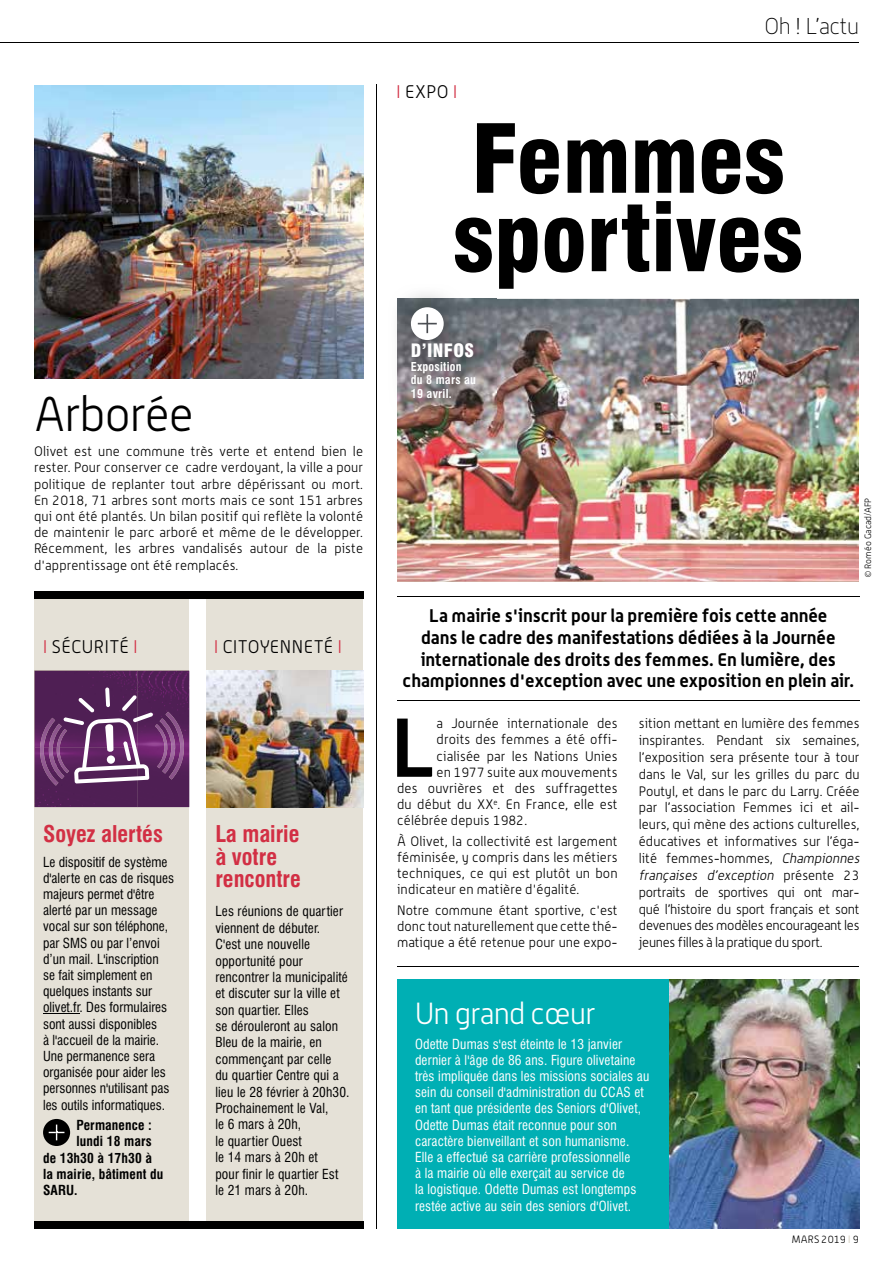
<style>
.page{position:relative;width:893px;height:1263px;background:#fff}
.page>*{position:absolute;margin:0;border:0;box-sizing:border-box;transform-origin:0 0}
.t1{font:900 condensed 92.55px/78.4px "Swiss 721 BT";color:#000}
.t2{font:700 81.75px "Alwyn";color:#000}
.t3{font:300 47.85px "Alwyn";letter-spacing:-.02em;color:#000}
.t4{font:300 30px "Alwyn";letter-spacing:-.02em;color:#fff}
.t5{font:700 condensed 22.5px/22.6px "Swiss 721 BT";color:#d22f44}
.t6{font:100 22.5px "Alwyn";letter-spacing:-.02em;color:#000}
.t7{font:700 18px/21.6px "Alwyn";color:#000;text-align:center}
.t8{font:300 18px "Alwyn";letter-spacing:.035em;color:#000}
.t9{font:900 condensed 18px "Swiss 721 BT";letter-spacing:.02em;color:#fff}
.t10{font:300 13.5px/16.8px "Alwyn";color:#000;text-align:justify}
.t11{font:condensed 13.5px/16.4px "Swiss 721 BT";letter-spacing:.01em;color:#000}
.t12{font:condensed 13.5px/16.2px "Swiss 721 BT";letter-spacing:.01em;color:#fff}
.t13{font:700 condensed 13.5px "Swiss 721 BT";letter-spacing:.01em;color:#000}
.t14{font:700 condensed 12px/13.5px "Swiss 721 BT";letter-spacing:.02em;color:#fff}
.t15{font:300 10.5px "Alwyn";letter-spacing:.005em;color:#000}
.t16{font:300 9px "Alwyn";letter-spacing:.01em;color:#000}
.s1{color:#d22f44}
.s2{font-style:italic}
.s3{color:#cbc4b0}
</style>
<div class="page">
<hr style="left:0;top:42px;width:859px;height:1px;background:#000">
<div style="left:35px;top:591px;width:154px;height:638px;background:#e5e1d7"></div>
<div style="left:207px;top:591px;width:156px;height:638px;background:#e5e1d7"></div>
<hr style="left:397px;top:596px;width:462px;height:1px;background:#000">
<hr style="left:397px;top:700px;width:462px;height:1px;background:#000">
<hr style="left:43px;top:1013px;width:36px;height:1px;background:#000">
<img style="left:34px;top:85px;width:329px;height:293px">
<img style="left:35px;top:671px;width:154px;height:136px">
<img style="left:58px;top:724px;width:5px;height:55px">
<img style="left:39px;top:718px;width:19px;height:68px">
<img style="left:155px;top:724px;width:5px;height:44px">
<img style="left:160px;top:718px;width:6px;height:56px">
<img style="left:166px;top:712px;width:19px;height:67px">
<svg style="left:63px;top:687px;width:90px;height:96px;background:#7a4f7d"></svg>
<hr style="left:376px;top:85px;width:1px;height:1144px;background:#000">
<img style="left:397px;top:299px;width:462px;height:282px">
<div style="left:35px;top:1221px;width:328px;height:8px;background:#000"></div>
<hr style="left:397px;top:966px;width:462px;height:1px;background:#000">
<div style="left:34px;top:591px;width:329px;height:8px;background:#000"></div>
<img style="left:207px;top:671px;width:156px;height:136px">
<div style="left:397px;top:980px;width:462px;height:249px;background:#00afb4"></div>
<img style="left:669px;top:979px;width:190px;height:250px">
<img style="left:397px;top:294px;width:100px;height:5px">
<img style="left:397px;top:299px;width:100px;height:122px">
<svg style="left:411px;top:307px;width:33px;height:33px"></svg>
<div style="left:43px;top:1119px;width:27px;height:27px;background:#000;border-radius:50%"></div>
<svg style="left:49px;top:1124px;width:15px;height:16px"></svg>
<h3 class="t3" style="left:34px;top:387px;width:161px">Arborée</h3>
<p class="t10" style="left:34px;top:443px;width:331px;line-height:16.2px">Olivet est une commune très verte et entend bien le rester. Pour conserver ce cadre verdoyant, la ville a pour politique de replanter tout arbre dépérissant ou mort.<br>En 2018, 71 arbres sont morts mais ce sont 151 arbres qui ont été plantés. Un bilan positif qui reflète la volonté de maintenir le parc arboré et même de le développer.<br>Récemment, les arbres vandalisés autour de la piste d'apprentissage ont été remplacés.</p>
<h3 class="t8" style="left:43px;top:636px;width:96px"><span class="s1">I</span> SÉCURITÉ <span class="s1">I</span></h3>
<h3 class="t8" style="left:214px;top:636px;width:129px"><span class="s1">I</span> CITOYENNETÉ <span class="s1">I</span></h3>
<h3 class="t5" style="left:43px;top:822px;width:121px">Soyez alertés</h3>
<p class="t11" style="left:43px;top:854px;width:132px">Le dispositif de système d'alerte en cas de risques majeurs permet d'être alerté par un message vocal sur son téléphone, par SMS ou par l’envoi d’un mail. L'inscription<br>se fait simplement en quelques instants sur olivet.fr. Des formulaires sont aussi disponibles<br>à l'accueil de la mairie.<br>Une permanence sera organisée pour aider les personnes n'utilisant pas les outils informatiques.</p>
<p class="t13" style="left:77px;top:1117px;width:77px">Permanence :</p>
<p class="t13" style="left:77px;top:1133px;width:77px">lundi 18 mars</p>
<p class="t13" style="left:43px;top:1149px;width:110px">de 13h30 à 17h30 à</p>
<p class="t13" style="left:43px;top:1166px;width:122px">la mairie, bâtiment du</p>
<p class="t13" style="left:43px;top:1182px;width:36px">SARU.</p>
<h3 class="t5" style="left:215px;top:822px;width:87px">La mairie à votre rencontre</h3>
<p class="t11" style="left:215px;top:903px;width:136px">Les réunions de quartier viennent de débuter.<br>C'est une nouvelle opportunité pour rencontrer la municipalité et discuter sur la ville et son quartier. Elles<br>se dérouleront au salon<br>Bleu de la mairie, en commençant par celle<br>du quartier Centre qui a lieu le 28 février à 20h30.<br>Prochainement le Val,<br>le 6 mars à 20h,<br>le quartier Ouest<br>le 14 mars à 20h et<br>pour finir le quartier Est le 21 mars à 20h.</p>
<h3 class="t8" style="left:396px;top:81px;width:62px"><span class="s1">I</span> EXPO <span class="s1">I</span></h3>
<h3 class="t6" style="left:764px;top:14px;width:96px">Oh ! L’actu</h3>
<h1 class="t1" style="left:453px;top:120px;width:351px">Femmes sportives</h1>
<h3 class="t9" style="left:411px;top:340px;width:64px">D’INFOS</h3>
<p class="t14" style="left:411px;top:360px;width:67px">Exposition du 8 mars au<br>19 avril.</p>
<p class="t16" style="left:863px;top:578px;width:82px;rotate:-90deg">© Roméo Gacad/AFP</p>
<h3 class="t7" style="left:403px;top:605px;width:453px">La mairie s'inscrit pour la première fois cette année<br>dans le cadre des manifestations dédiées à la Journée internationale des droits des femmes. En lumière, des championnes d'exception avec une exposition en plein air.</h3>
<h2 class="t2" style="left:391px;top:697px;width:46px">L</h2>
<p class="t10" style="left:437px;top:715px;width:183px">a Journée internationale des</p>
<p class="t10" style="left:437px;top:731px;width:182px">droits des femmes a été offi-</p>
<p class="t10" style="left:437px;top:747px;width:183px">cialisée par les Nations Unies</p>
<p class="t10" style="left:437px;top:763px;width:183px">en 1977 suite aux mouvements</p>
<p class="t10" style="left:397px;top:780px;width:222px">des ouvrières et des suffragettes</p>
<p class="t10" style="left:397px;top:796px;width:222px">du début du XX<sup>e</sup>. En France, elle est</p>
<p class="t10" style="left:397px;top:812px;width:132px">célébrée depuis 1982.</p>
<p class="t10" style="left:397px;top:833px;width:222px;line-height:16.2px">À Olivet, la collectivité est largement féminisée, y compris dans les métiers techniques, ce qui est plutôt un bon indicateur en matière d'égalité.</p>
<p class="t10" style="left:397px;top:902px;width:222px;line-height:16.2px">Notre commune étant sportive, c'est donc tout naturellement que cette thé&shy;matique a été retenue pour une expo-</p>
<p class="t10" style="left:639px;top:715px;width:225px;text-align:left">sition mettant en lumière des femmes inspirantes. Pendant six semaines, l’exposition sera présente tour à tour dans le Val, sur les grilles du parc du Poutyl, et dans le parc du Larry. Créée par l’association Femmes ici et ail&shy;leurs, qui mène des actions culturelles, éducatives et informatives sur l’éga&shy;lité femmes-hommes, <span class="s2">Championnes françaises d’exception</span> p r é s e n t e 2 3 portraits de sportives qui ont mar&shy;qué l’histoire du sport français et sont devenues des modèles encourageant les jeunes filles à la pratique du sport.</p>
<h3 class="t4" style="left:415px;top:996px;width:182px">Un grand cœur</h3>
<p class="t12" style="left:415px;top:1035px;width:236px">Odette Dumas s'est éteinte le 13 janvier dernier à l'âge de 86 ans. Figure olivetaine très impliquée dans les missions sociales au sein du conseil d'administration du CCAS et en tant que présidente des Seniors d'Olivet, Odette Dumas était reconnue pour son caractère bienveillant et son humanisme.<br>Elle a effectué sa carrière professionnelle<br>à la mairie où elle exerçait au service de<br>la logistique. Odette Dumas est longtemps restée active au sein des seniors d'Olivet.</p>
<p class="t15" style="left:792px;top:1233px;width:69px">MARS 2019 <span class="s3">I</span> 9</p>
</div>
